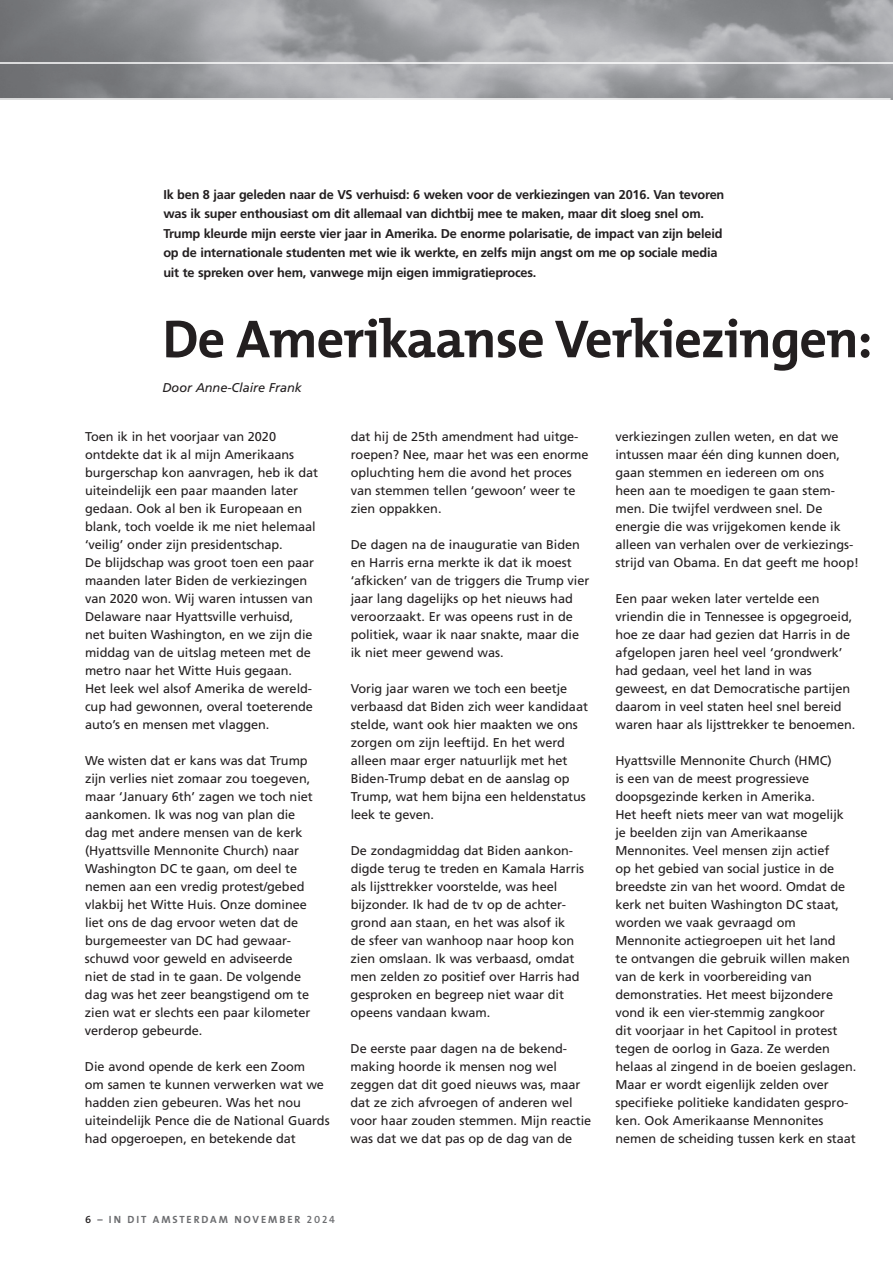
<style>
.page{position:relative;width:893px;height:1263px;background:#fff}
.page>*{position:absolute;margin:0;border:0;box-sizing:border-box;transform-origin:0 0}
.t1{font:700 54px "The Mix";letter-spacing:-.02em;color:#231f20}
.t2{font:12.75px/18px "Frutiger";letter-spacing:-.005em;color:#231f20}
.t3{font:700 12.75px/19.5px "Frutiger";letter-spacing:-.015em;color:#231f20}
.t4{font:italic 12.75px "Frutiger";letter-spacing:-.005em;color:#231f20}
.t5{font:700 10.5px "The Mix";letter-spacing:.18em;color:#6c6d70}
.s1{font-family:"The Mix Semi Bold Caps";font-weight:400;color:#231f20}
.s2{font-family:"The Mix Semi Bold Caps";font-weight:400}
</style>
<div class="page">
<p class="t3" style="left:163px;top:185px;width:562px">Ik ben 8 jaar geleden naar de VS verhuisd: 6 weken voor de verkiezingen van 2016. Van tevoren was ik super enthousiast om dit allemaal van dichtbij mee te maken, maar dit sloeg snel om.<br>Trump kleurde mijn eerste vier jaar in Amerika. De enorme polarisatie, de impact van zijn beleid op de internationale studenten met wie ik werkte, en zelfs mijn angst om me op sociale media uit te spreken over hem, vanwege mijn eigen immigratieproces.</p>
<h1 class="t1" style="left:162px;top:321px;width:712px">De Amerikaanse Verkiezingen:</h1>
<p class="t4" style="left:162px;top:382px;width:141px">Door Anne-Claire Frank</p>
<p class="t2" style="left:85px;top:429px;width:235px">Toen ik in het voorjaar van 2020 ontdekte dat ik al mijn Amerikaans burgerschap kon aanvragen, heb ik dat uiteindelijk een paar maanden later gedaan. Ook al ben ik Europeaan en blank, toch voelde ik me niet helemaal ‘veilig’ onder zijn presidentschap.<br>De blijdschap was groot toen een paar maanden later Biden de verkiezingen van 2020 won. Wij waren intussen van Delaware naar Hyattsville verhuisd,<br>net buiten Washington, en we zijn die middag van de uitslag meteen met de metro naar het Witte Huis gegaan.<br>Het leek wel alsof Amerika de wereld&shy;cup had gewonnen, overal toeterende auto’s en mensen met vlaggen.</p>
<p class="t2" style="left:85px;top:753px;width:229px">We wisten dat er kans was dat Trump zijn verlies niet zomaar zou toegeven, maar ‘January 6th’ zagen we toch niet aankomen. Ik was nog van plan die dag met andere mensen van de kerk (Hyattsville Mennonite Church) naar Washington DC te gaan, om deel te nemen aan een vredig protest/gebed vlakbij het Witte Huis. Onze dominee liet ons de dag ervoor weten dat de burgemeester van DC had gewaar&shy;schuwd voor geweld en adviseerde niet de stad in te gaan. De volgende dag was het zeer beangstigend om te zien wat er slechts een paar kilometer verderop gebeurde.</p>
<p class="t2" style="left:85px;top:1059px;width:246px">Die avond opende de kerk een Zoom<br>om samen te kunnen verwerken wat we hadden zien gebeuren. Was het nou uiteindelijk Pence die de National Guards had opgeroepen, en betekende dat</p>
<p class="t2" style="left:351px;top:429px;width:239px">dat hij de 25th amendment had uitge&shy;roepen? Nee, maar het was een enorme opluchting hem die avond het proces van stemmen tellen ‘gewoon’ weer te zien oppakken.</p>
<p class="t2" style="left:351px;top:537px;width:240px">De dagen na de inauguratie van Biden en Harris erna merkte ik dat ik moest ‘afkicken’ van de triggers die Trump vier jaar lang dagelijks op het nieuws had veroorzaakt. Er was opeens rust in de politiek, waar ik naar snakte, maar die ik niet meer gewend was.</p>
<p class="t2" style="left:351px;top:681px;width:239px">Vorig jaar waren we toch een beetje verbaasd dat Biden zich weer kandidaat stelde, want ook hier maakten we ons zorgen om zijn leeftijd. En het werd alleen maar erger natuurlijk met het Biden-Trump debat en de aanslag op Trump, wat hem bijna een heldenstatus leek te geven.</p>
<p class="t2" style="left:351px;top:843px;width:235px">De zondagmiddag dat Biden aankon&shy;digde terug te treden en Kamala Harris als lijsttrekker voorstelde, was heel bijzonder. Ik had de tv op de achter&shy;grond aan staan, en het was alsof ik<br>de sfeer van wanhoop naar hoop kon zien omslaan. Ik was verbaasd, omdat men zelden zo positief over Harris had gesproken en begreep niet waar dit opeens vandaan kwam.</p>
<p class="t2" style="left:350px;top:1041px;width:242px">De eerste paar dagen na de bekend&shy;making hoorde ik mensen nog wel zeggen dat dit goed nieuws was, maar dat ze zich afvroegen of anderen wel voor haar zouden stemmen. Mijn reactie was dat we dat pas op de dag van de</p>
<p class="t2" style="left:615px;top:429px;width:245px">verkiezingen zullen weten, en dat we intussen maar één ding kunnen doen, gaan stemmen en iedereen om ons<br>heen aan te moedigen te gaan stem&shy;men. Die twijfel verdween snel. De energie die was vrijgekomen kende ik alleen van verhalen over de verkiezings&shy;strijd van Obama. En dat geeft me hoop!</p>
<p class="t2" style="left:615px;top:591px;width:241px">Een paar weken later vertelde een vriendin die in Tennessee is opgegroeid, hoe ze daar had gezien dat Harris in de afgelopen jaren heel veel ‘grondwerk’ had gedaan, veel het land in was geweest, en dat Democratische partijen daarom in veel staten heel snel bereid waren haar als lijsttrekker te benoemen.</p>
<p class="t2" style="left:615px;top:753px;width:243px">Hyattsville Mennonite Church (HMC)<br>is een van de meest progressieve doopsgezinde kerken in Amerika.<br>Het heeft niets meer van wat mogelijk je beelden zijn van Amerikaanse Mennonites. Veel mensen zijn actief<br>op het gebied van social justice in de breedste zin van het woord. Omdat de kerk net buiten Washington DC staat, worden we vaak gevraagd om Mennonite actiegroepen uit het land<br>te ontvangen die gebruik willen maken van de kerk in voorbereiding van demonstraties. Het meest bijzondere vond ik een vier-stemmig zangkoor<br>dit voorjaar in het Capitool in protest tegen de oorlog in Gaza. Ze werden helaas al zingend in de boeien geslagen.<br>Maar er wordt eigenlijk zelden over specifieke politieke kandidaten gespro&shy;ken. Ook Amerikaanse Mennonites nemen de scheiding tussen kerk en staat</p>
<p class="t5" style="left:85px;top:1216px;width:251px"><span class="s1">6</span> – IN DIT AMSTERDAM NOVEMBER <span class="s2">2024</span></p>
</div>
